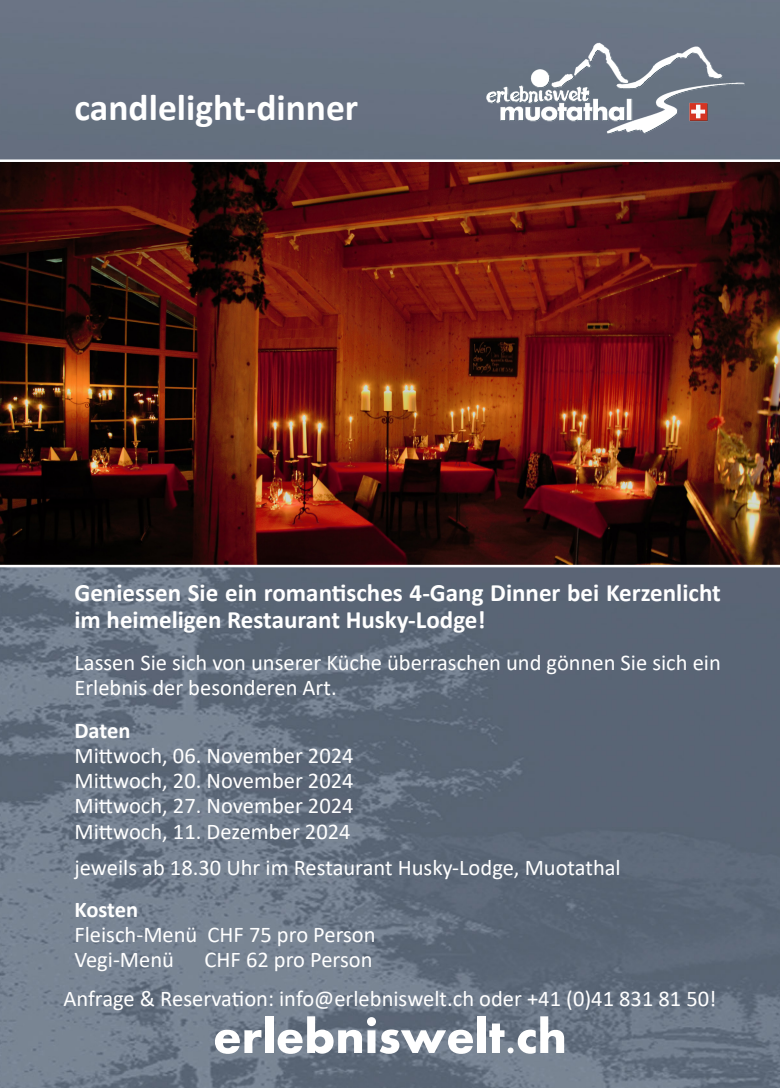
<style>
.page{position:relative;width:780px;height:1088px;background:#fff}
.page>*{position:absolute;margin:0;border:0;box-sizing:border-box;transform-origin:0 0}
.t1{font:700 50px "Aharoni";color:#fff}
.Haupttitel{font:700 37.5px "Calibri";color:#fff}
.text_titel{font:700 25px/27.5px "Calibri";color:#fff}
.text{font:22.5px "Calibri";color:#fff}
.text_titel-2{font:22.5px/25px "Calibri";color:#fff}
.text-2{font:700 22.5px "Calibri";letter-spacing:-.01em;color:#fff}
</style>
<div class="page">
<img style="left:0;top:0;width:780px;height:1088px">
<img style="left:479px;top:39px;width:274px;height:112px">
<svg style="left:0;top:159px;width:780px;height:408px;background:#56190f"></svg>
<p class="Haupttitel" style="left:74px;top:81px;width:285px">candlelight-dinner</p>
<p class="text_titel" style="left:74px;top:578px;width:648px">Geniessen Sie ein romantisches 4-Gang Dinner bei Kerzenlicht im heimeligen Restaurant Husky-Lodge!</p>
<p class="text_titel-2" style="left:74px;top:649px;width:648px">Lassen Sie sich von unserer Küche überraschen und gönnen Sie sich ein<br>Erlebnis der besonderen Art.</p>
<p class="text-2" style="left:74px;top:714px;width:58px">Daten</p>
<p class="text" style="left:74px;top:740px;width:281px">Mittwoch, 06. November 2024</p>
<p class="text" style="left:74px;top:765px;width:281px">Mittwoch, 20. November 2024</p>
<p class="text" style="left:74px;top:790px;width:281px">Mittwoch, 27. November 2024</p>
<p class="text" style="left:74px;top:816px;width:277px">Mittwoch, 11. Dezember 2024</p>
<p class="text" style="left:74px;top:852px;width:547px">jeweils ab 18.30 Uhr im Restaurant Husky-Lodge, Muotathal</p>
<p class="text-2" style="left:74px;top:893px;width:65px">Kosten</p>
<p class="text" style="left:74px;top:918px;width:303px">Fleisch-Menü CHF 75 pro Person</p>
<p class="text" style="left:74px;top:943px;width:101px">Vegi-Menü</p>
<p class="text" style="left:204px;top:943px;width:169px">CHF 62 pro Person</p>
<p class="text_titel-2" style="left:63px;top:985px;width:654px">Anfrage &amp; Reservation: info@erlebniswelt.ch oder +41 (0)41 831 81 50!</p>
<p class="t1" style="left:213px;top:1016px;width:355px">erlebniswelt.ch</p>
</div>
